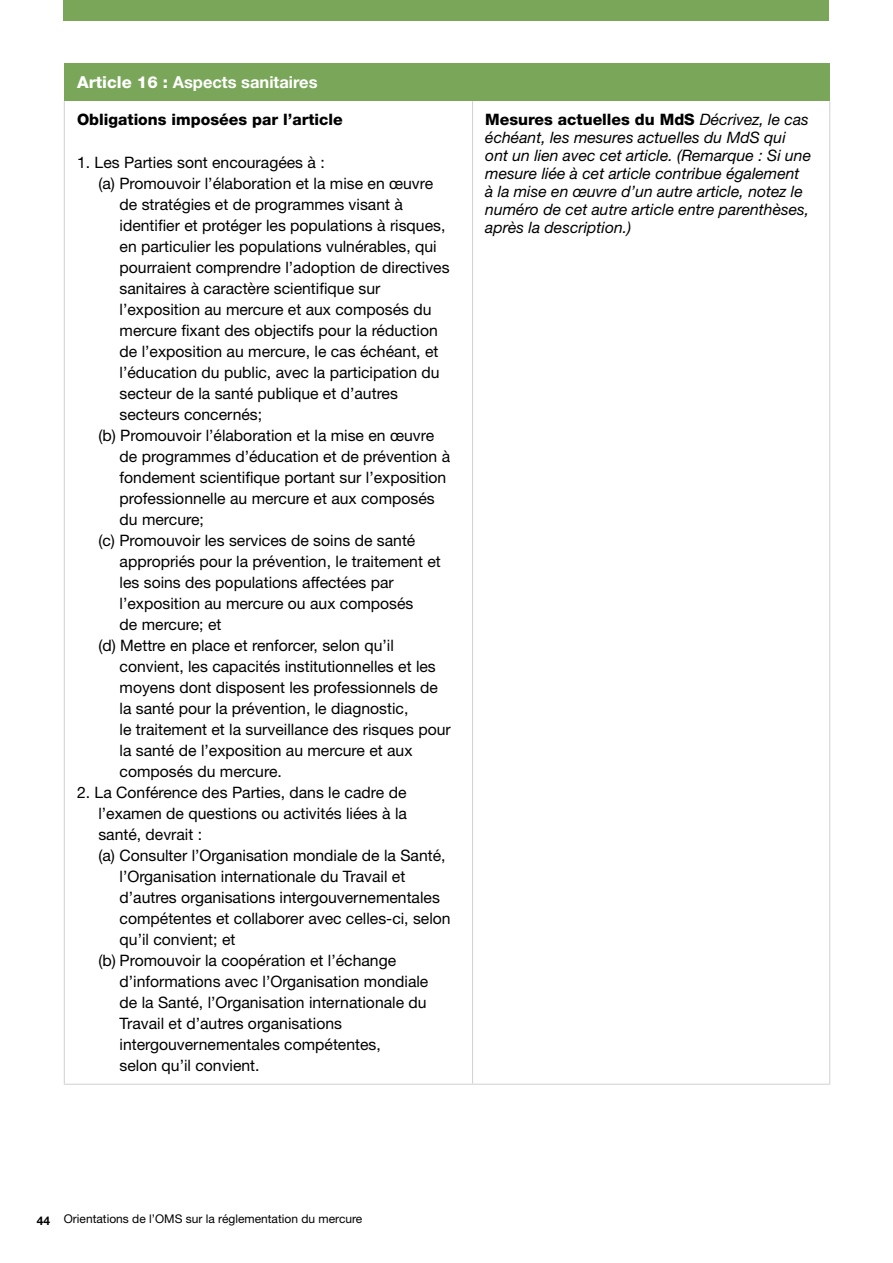
<style>
.page{position:relative;width:893px;height:1263px;background:#fff}
.page>*{position:absolute;margin:0;border:0;box-sizing:border-box;transform-origin:0 0}
.t1{font:700 16.5px "Helvetica Neue LT Std";color:#fff}
.t2{font:15.75px "Helvetica Neue LT Std";color:#000}
.t3{font:italic 15.75px/18px "Helvetica Neue LT Std";color:#000}
.t4{font:800 15.75px "Helvetica Neue LT Std";color:#000}
.t5{font:12px "Helvetica Neue LT Std";color:#000}
.s1{font-weight:800}
.s2{font-weight:800;font-style:normal}
.s3{font-weight:700}
</style>
<div class="page">
<div style="left:64px;top:0;width:765px;height:21px;background:#79a658"></div>
<div style="left:64px;top:64px;width:766px;height:37px;background:#79a658"></div>
<hr style="left:64px;top:101px;width:1px;height:983px;background:#d1d3d4">
<hr style="left:472px;top:101px;width:1px;height:983px;background:#d1d3d4">
<hr style="left:829px;top:101px;width:1px;height:983px;background:#d1d3d4">
<hr style="left:64px;top:1084px;width:408px;height:1px;background:#d1d3d4">
<hr style="left:472px;top:1084px;width:358px;height:1px;background:#d1d3d4">
<p class="t1" style="left:77px;top:72px;width:242px"><span class="s1">Article 16 :</span> Aspects sanitaires</p>
<p class="t4" style="left:77px;top:110px;width:267px">Obligations imposées par l’article</p>
<p class="t2" style="left:77px;top:153px;width:249px">1. Les Parties sont encouragées à :</p>
<p class="t2" style="left:98px;top:174px;width:336px">(a) Promouvoir l’élaboration et la mise en œuvre</p>
<p class="t2" style="left:120px;top:195px;width:285px">de stratégies et de programmes visant à</p>
<p class="t2" style="left:120px;top:216px;width:327px">identifier et protéger les populations à risques,</p>
<p class="t2" style="left:120px;top:237px;width:319px">en particulier les populations vulnérables, qui</p>
<p class="t2" style="left:120px;top:258px;width:331px">pourraient comprendre l’adoption de directives</p>
<p class="t2" style="left:120px;top:279px;width:262px">sanitaires à caractère scientifique sur</p>
<p class="t2" style="left:120px;top:300px;width:313px">l’exposition au mercure et aux composés du</p>
<p class="t2" style="left:120px;top:321px;width:320px">mercure fixant des objectifs pour la réduction</p>
<p class="t2" style="left:120px;top:342px;width:320px">de l’exposition au mercure, le cas échéant, et</p>
<p class="t2" style="left:120px;top:363px;width:322px">l’éducation du public, avec la participation du</p>
<p class="t2" style="left:120px;top:384px;width:280px">secteur de la santé publique et d’autres</p>
<p class="t2" style="left:120px;top:405px;width:144px">secteurs concernés;</p>
<p class="t2" style="left:98px;top:426px;width:337px">(b) Promouvoir l’élaboration et la mise en œuvre</p>
<p class="t2" style="left:120px;top:447px;width:332px">de programmes d’éducation et de prévention à</p>
<p class="t2" style="left:120px;top:468px;width:328px">fondement scientifique portant sur l’exposition</p>
<p class="t2" style="left:120px;top:489px;width:317px">professionnelle au mercure et aux composés</p>
<p class="t2" style="left:120px;top:510px;width:86px">du mercure;</p>
<p class="t2" style="left:98px;top:531px;width:319px">(c) Promouvoir les services de soins de santé</p>
<p class="t2" style="left:120px;top:552px;width:323px">appropriés pour la prévention, le traitement et</p>
<p class="t2" style="left:120px;top:573px;width:276px">les soins des populations affectées par</p>
<p class="t2" style="left:120px;top:594px;width:295px">l’exposition au mercure ou aux composés</p>
<p class="t2" style="left:120px;top:615px;width:103px">de mercure; et</p>
<p class="t2" style="left:98px;top:636px;width:297px">(d) Mettre en place et renforcer, selon qu’il</p>
<p class="t2" style="left:120px;top:657px;width:318px">convient, les capacités institutionnelles et les</p>
<p class="t2" style="left:120px;top:678px;width:320px">moyens dont disposent les professionnels de</p>
<p class="t2" style="left:120px;top:699px;width:290px">la santé pour la prévention, le diagnostic,</p>
<p class="t2" style="left:120px;top:720px;width:333px">le traitement et la surveillance des risques pour</p>
<p class="t2" style="left:120px;top:741px;width:294px">la santé de l’exposition au mercure et aux</p>
<p class="t2" style="left:120px;top:762px;width:164px">composés du mercure.</p>
<p class="t2" style="left:77px;top:783px;width:331px">2. La Conférence des Parties, dans le cadre de</p>
<p class="t2" style="left:98px;top:804px;width:310px">l’examen de questions ou activités liées à la</p>
<p class="t2" style="left:98px;top:825px;width:105px">santé, devrait :</p>
<p class="t2" style="left:98px;top:846px;width:349px">(a) Consulter l’Organisation mondiale de la Santé,</p>
<p class="t2" style="left:120px;top:867px;width:287px">l’Organisation internationale du Travail et</p>
<p class="t2" style="left:120px;top:888px;width:322px">d’autres organisations intergouvernementales</p>
<p class="t2" style="left:120px;top:909px;width:333px">compétentes et collaborer avec celles-ci, selon</p>
<p class="t2" style="left:120px;top:930px;width:117px">qu’il convient; et</p>
<p class="t2" style="left:98px;top:951px;width:299px">(b) Promouvoir la coopération et l’échange</p>
<p class="t2" style="left:120px;top:972px;width:310px">d’informations avec l’Organisation mondiale</p>
<p class="t2" style="left:120px;top:993px;width:309px">de la Santé, l’Organisation internationale du</p>
<p class="t2" style="left:120px;top:1014px;width:224px">Travail et d’autres organisations</p>
<p class="t2" style="left:120px;top:1035px;width:263px">intergouvernementales compétentes,</p>
<p class="t2" style="left:120px;top:1056px;width:142px">selon qu’il convient.</p>
<p class="t3" style="left:485px;top:110px;width:327px"><span class="s2">Mesures actuelles du MdS</span> Décrivez, le cas échéant, les mesures actuelles du MdS qui ont un lien avec cet article. (Remarque : Si une mesure liée à cet article contribue également à la mise en œuvre d’un autre article, notez le numéro de cet autre article entre parenthèses, après la description.)</p>
<p class="t5" style="left:37px;top:1211px;width:327px"><span class="s3">44</span> Orientations de l’OMS sur la réglementation du mercure</p>
</div>
